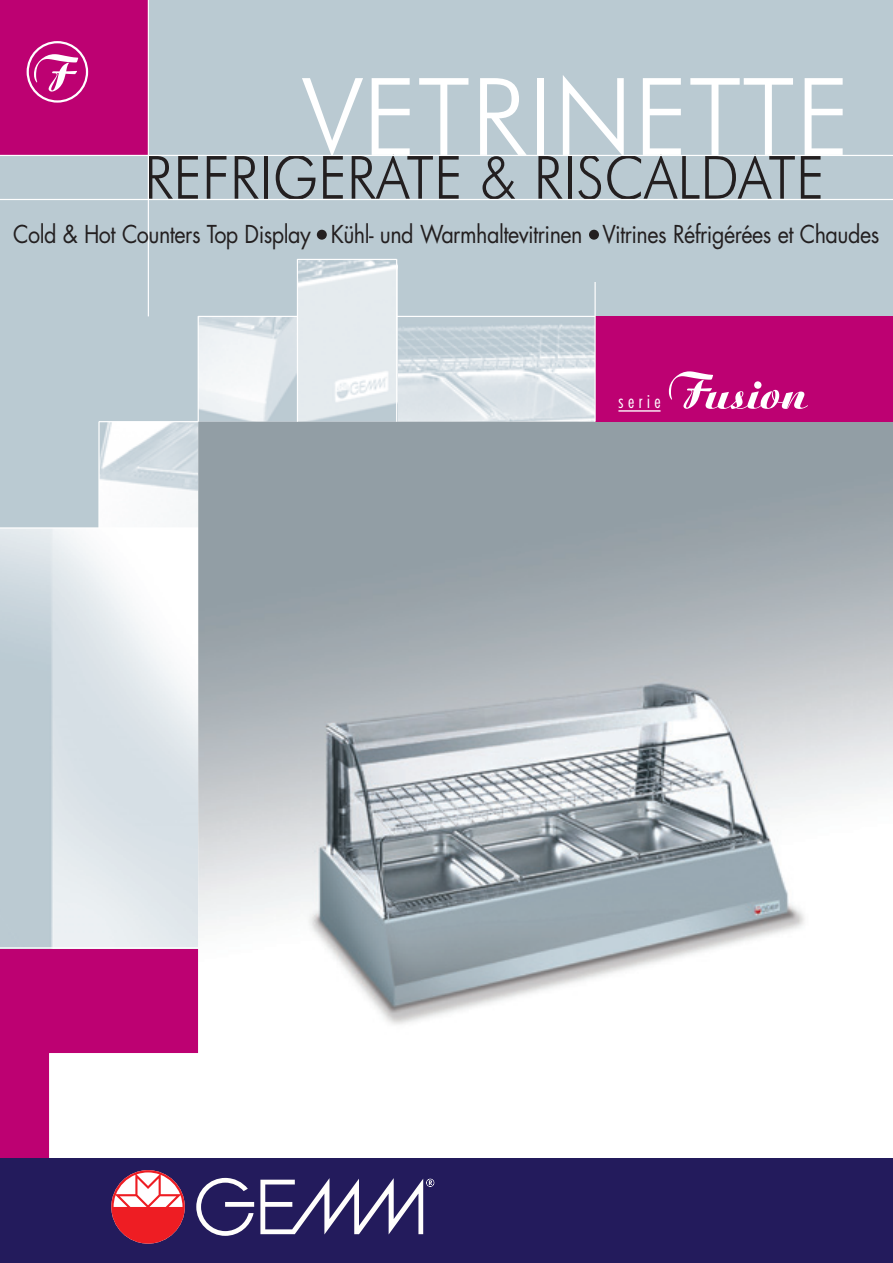
<style>
.page{position:relative;width:893px;height:1263px;background:#fff}
.page>*{position:absolute;margin:0;border:0;box-sizing:border-box;transform-origin:0 0}
.t1{font:300 107.4px "Futura BT";color:#fff}
.t2{font:300 59.85px "Futura BT";color:#231f20;scale:.93 1}
.t3{font:24px "Futura";letter-spacing:-.025em;color:#231f20;scale:.9 1}
.t4{font:300 condensed 18.15px "Futura";letter-spacing:.25em;color:#fff}
</style>
<div class="page">
<div style="left:0;top:1px;width:893px;height:1262px;background:#bacad2"></div>
<div style="left:0;top:948px;width:199px;height:213px;background:#bd0172"></div>
<img style="left:0;top:529px;width:49px;height:101px">
<img style="left:199px;top:317px;width:98px;height:105px">
<img style="left:397px;top:317px;width:197px;height:105px">
<img style="left:298px;top:260px;width:98px;height:162px">
<img style="left:49px;top:422px;width:844px;height:736px">
<div style="left:595px;top:316px;width:298px;height:106px;background:#bd0172"></div>
<hr style="left:397px;top:316px;width:198px;height:1px;background:#fff">
<hr style="left:198px;top:316px;width:99px;height:1px;background:#fff">
<hr style="left:198px;top:316px;width:1px;height:106px;background:#fff">
<hr style="left:99px;top:421px;width:99px;height:1px;background:#fff">
<hr style="left:297px;top:259px;width:100px;height:1px;background:#fff">
<hr style="left:297px;top:259px;width:1px;height:163px;background:#fff">
<div style="left:0;top:1px;width:148px;height:154px;background:#bd0172"></div>
<hr style="left:148px;top:1px;width:1px;height:315px;background:#fff">
<hr style="left:0;top:199px;width:893px;height:1px;background:#fff">
<hr style="left:0;top:155px;width:893px;height:1px;background:#fff">
<hr style="left:594px;top:282px;width:2px;height:140px;background:#fff">
<hr style="left:396px;top:259px;width:1px;height:163px;background:#fff">
<hr style="left:98px;top:421px;width:2px;height:107px;background:#fff">
<div style="left:317px;top:230px;width:10px;height:10px;background:#231f20;border-radius:50%"></div>
<div style="left:589px;top:230px;width:10px;height:10px;background:#231f20;border-radius:50%"></div>
<svg style="left:27px;top:41px;width:61px;height:62px"></svg>
<hr style="left:618px;top:410px;width:43px;height:2px;background:#fff">
<svg style="left:669px;top:371px;width:139px;height:38px"></svg>
<hr style="left:0;top:527px;width:198px;height:2px;background:#fff">
<hr style="left:0;top:947px;width:198px;height:1px;background:#fff">
<div style="left:0;top:1158px;width:893px;height:105px;background:#231b5c"></div>
<svg style="left:111px;top:1170px;width:74px;height:73px"></svg>
<svg style="left:196px;top:1178px;width:238px;height:58px"></svg>
<h1 class="t1" style="left:303px;top:71px;width:549px">VETRINETTE</h1>
<h2 class="t2" style="left:144px;top:152px;width:733px">REFRIGERATE &amp; RISCALDATE</h2>
<p class="t3" style="left:13px;top:223px;width:964px">Cold &amp; Hot Counters Top Display Kühl- und Warmhaltevitrinen Vitrines Réfrigérées et Chaudes</p>
<p class="t4" style="left:618px;top:394px;width:44px">serie</p>
</div>
